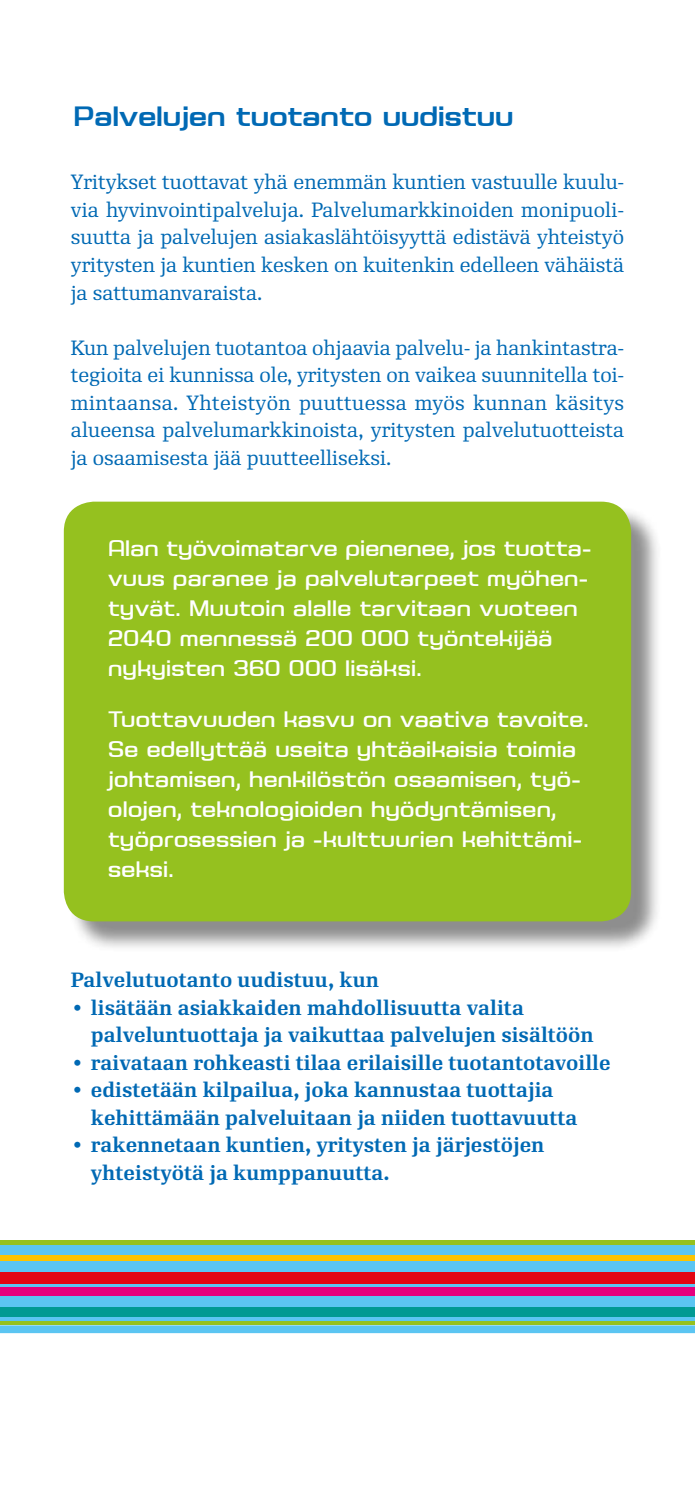
<style>
.page{position:relative;width:695px;height:1489px;background:#fff}
.page>*{position:absolute;margin:0;border:0;box-sizing:border-box;transform-origin:0 0}
.t1{font:600 25px "Saturn";color:#0069b4}
.t2{font:20px/27.5px "Re Public Std";color:#0069b4;text-align:justify}
.t3{font:500 20px/30px "Saturn";letter-spacing:.015em;color:#fff}
.t4{font:700 20px/27.5px "Re Public Std";color:#0069b4}
</style>
<div class="page">
<div style="left:0;top:1325px;width:694px;height:7px;background:#5bc5f2"></div>
<div style="left:0;top:1254px;width:694px;height:6px;background:#fdc300"></div>
<svg style="left:0;top:1282px;width:694px;height:5px;fill:#5bc5f2"></svg>
<div style="left:0;top:1295px;width:694px;height:12px;background:#5bc5f2"></div>
<div style="left:0;top:1287px;width:694px;height:8px;background:#e6007d"></div>
<div style="left:0;top:1239px;width:694px;height:6px;background:#95c11f"></div>
<div style="left:0;top:1245px;width:694px;height:9px;background:#5bc5f2"></div>
<div style="left:0;top:1271px;width:694px;height:11px;background:#e30613"></div>
<div style="left:0;top:1260px;width:694px;height:11px;background:#5bc5f2"></div>
<div style="left:0;top:1320px;width:694px;height:5px;background:#95c11f"></div>
<svg style="left:0;top:1316px;width:694px;height:4px;fill:#5bc5f2"></svg>
<div style="left:0;top:1307px;width:694px;height:9px;background:#009a93"></div>
<div style="left:68px;top:505px;width:594px;height:447px;background:#000;opacity:.45"></div>
<div style="left:64px;top:501px;width:567px;height:420px;background:#95c11f;border-radius:30px"></div>
<p class="t1" style="left:73px;top:99px;width:441px">Palvelujen tuotanto uudistuu</p>
<p class="t2" style="left:71px;top:169px;width:554px">Yritykset tuottavat yhä enemmän kuntien vastuulle kuulu&shy;via hyvinvointipalveluja. Palvelumarkkinoiden monipuoli&shy;suutta ja palvelujen asiakaslähtöisyyttä edistävä yhteistyö yritysten ja kuntien kesken on kuitenkin edelleen vähäistä ja sattumanvaraista.</p>
<p class="t2" style="left:71px;top:334px;width:554px">Kun palvelujen tuotantoa ohjaavia palvelu- ja hankintastra&shy;tegioita ei kunnissa ole, yritysten on vaikea suunnitella toi&shy;mintaansa. Yhteistyön puuttuessa myös kunnan käsitys alueensa palvelumarkkinoista, yritysten palvelutuotteista ja osaamisesta jää puutteelliseksi.</p>
<p class="t3" style="left:108px;top:532px;width:484px">Alan työvoimatarve pienenee, jos tuotta&shy;vuus paranee ja palvelutarpeet myöhen&shy;tyvät. Muutoin alalle tarvitaan vuoteen 2040 mennessä 200 000 työntekijää nykyisten 360 000 lisäksi.</p>
<p class="t3" style="left:108px;top:703px;width:482px">Tuottavuuden kasvu on vaativa tavoite.<br>Se edellyttää useita yhtäaikaisia toimia johtamisen, henkilöstön osaamisen, työ&shy;olojen, teknologioiden hyödyntämisen, työprosessien ja -kulttuurien kehittämi&shy;seksi.</p>
<p class="t4" style="left:71px;top:966px;width:309px">Palvelutuotanto uudistuu, kun</p>
<p class="t4" style="left:91px;top:994px;width:504px;text-indent:-18px">• lisätään asiakkaiden mahdollisuutta valita palveluntuottaja ja vaikuttaa palvelujen sisältöön</p>
<p class="t4" style="left:73px;top:1049px;width:538px">• raivataan rohkeasti tilaa erilaisille tuotantotavoille</p>
<p class="t4" style="left:91px;top:1076px;width:488px;text-indent:-18px">• edistetään kilpailua, joka kannustaa tuottajia kehittämään palveluitaan ja niiden tuottavuutta</p>
<p class="t4" style="left:91px;top:1131px;width:455px;text-indent:-18px">• rakennetaan kuntien, yritysten ja järjestöjen yhteistyötä ja kumppanuutta.</p>
</div>
